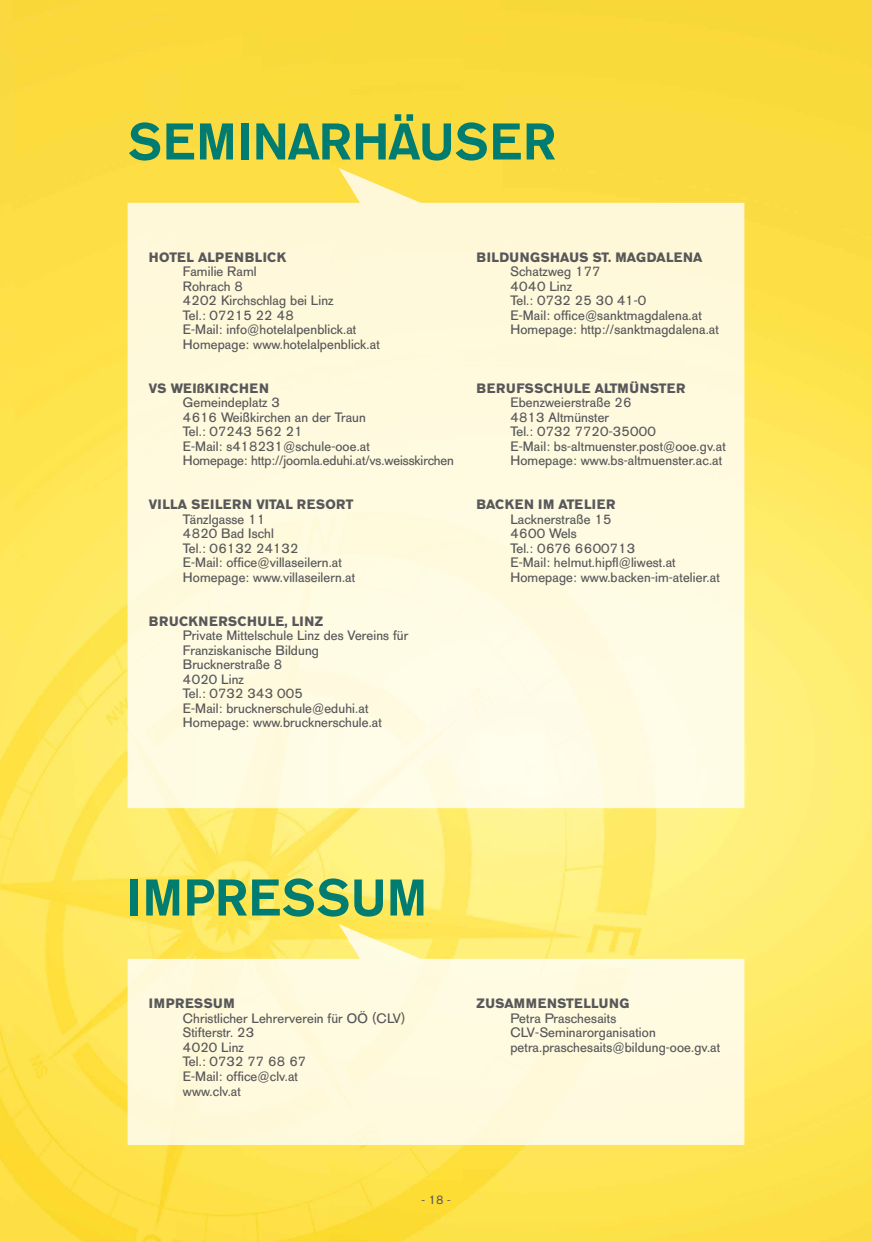
<style>
.page{position:relative;width:872px;height:1242px;background:#fff}
.page>*{position:absolute;margin:0;border:0;box-sizing:border-box;transform-origin:0 0}
.t1{font:500 51px "AG Old Face";letter-spacing:.03em;color:#007c71}
.t2{font:13.5px/14.5px "AG Old Face";letter-spacing:.01em;color:#58585a}
.t3{font:700 13.5px "AG Old Face";letter-spacing:.03em;color:#58585a}
.t4{font:700 13.5px "AG Old Face";letter-spacing:.05em;color:#58585a}
.t5{font:12px "AG Old Face";color:#58585a}
</style>
<div class="page">
<img style="left:0;top:0;width:872px;height:1242px">
<svg style="left:128px;top:168px;width:616px;height:640px;background:#fef8d7"></svg>
<svg style="left:128px;top:924px;width:616px;height:221px;background:#fef7cc"></svg>
<h1 class="t1" style="left:128px;top:111px;width:429px">SEMINARHÄUSER</h1>
<p class="t3" style="left:149px;top:249px;width:139px">HOTEL ALPENBLICK</p>
<p class="t2" style="left:183px;top:264px;width:198px">Familie Raml<br>Rohrach 8<br>4202 Kirchschlag bei Linz<br>Tel.: 07215 22 48<br>E-Mail: info@hotelalpenblick.at<br>Homepage: www.hotelalpenblick.at</p>
<p class="t3" style="left:149px;top:380px;width:121px">VS WEIßKIRCHEN</p>
<p class="t2" style="left:183px;top:395px;width:273px">Gemeindeplatz 3<br>4616 Weißkirchen an der Traun<br>Tel.: 07243 562 21<br>E-Mail: s418231@schule-ooe.at<br>Homepage: http://joomla.eduhi.at/vs.weisskirchen</p>
<p class="t3" style="left:149px;top:496px;width:206px">VILLA SEILERN VITAL RESORT</p>
<p class="t2" style="left:183px;top:512px;width:174px">Tänzlgasse 11<br>4820 Bad Ischl<br>Tel.: 06132 24132<br>E-Mail: office@villaseilern.at<br>Homepage: www.villaseilern.at</p>
<p class="t4" style="left:149px;top:612px;width:176px">BRUCKNERSCHULE, LINZ</p>
<p class="t2" style="left:183px;top:628px;width:227px">Private Mittelschule Linz des Vereins für<br>Franziskanische Bildung<br>Brucknerstraße 8<br>4020 Linz<br>Tel.: 0732 343 005<br>E-Mail: brucknerschule@eduhi.at<br>Homepage: www.brucknerschule.at</p>
<p class="t3" style="left:476px;top:249px;width:227px">BILDUNGSHAUS ST. MAGDALENA</p>
<p class="t2" style="left:510px;top:264px;width:210px">Schatzweg 177<br>4040 Linz<br>Tel.: 0732 25 30 41-0<br>E-Mail: office@sanktmagdalena.at<br>Homepage: http://sanktmagdalena.at</p>
<p class="t3" style="left:476px;top:380px;width:210px">BERUFSSCHULE ALTMÜNSTER</p>
<p class="t2" style="left:510px;top:395px;width:217px">Ebenzweierstraße 26<br>4813 Altmünster<br>Tel.: 0732 7720-35000<br>E-Mail: bs-altmuenster.post@ooe.gv.at<br>Homepage: www.bs-altmuenster.ac.at</p>
<p class="t3" style="left:476px;top:496px;width:140px">BACKEN IM ATELIER</p>
<p class="t2" style="left:510px;top:512px;width:211px">Lacknerstraße 15<br>4600 Wels<br>Tel.: 0676 6600713<br>E-Mail: helmut.hipfl@liwest.at<br>Homepage: www.backen-im-atelier.at</p>
<h1 class="t1" style="left:128px;top:867px;width:300px">IMPRESSUM</h1>
<p class="t4" style="left:149px;top:995px;width:87px">IMPRESSUM</p>
<p class="t2" style="left:183px;top:1011px;width:224px">Christlicher Lehrerverein für OÖ (CLV)<br>Stifterstr. 23<br>4020 Linz<br>Tel.: 0732 77 68 67<br>E-Mail: office@clv.at<br>www.clv.at</p>
<p class="t3" style="left:476px;top:995px;width:155px">ZUSAMMENSTELLUNG</p>
<p class="t2" style="left:510px;top:1011px;width:211px">Petra Praschesaits<br>CLV-Seminarorganisation petra.praschesaits@bildung-ooe.gv.at</p>
<p class="t5" style="left:421px;top:1193px;width:31px">- 18 -</p>
</div>
